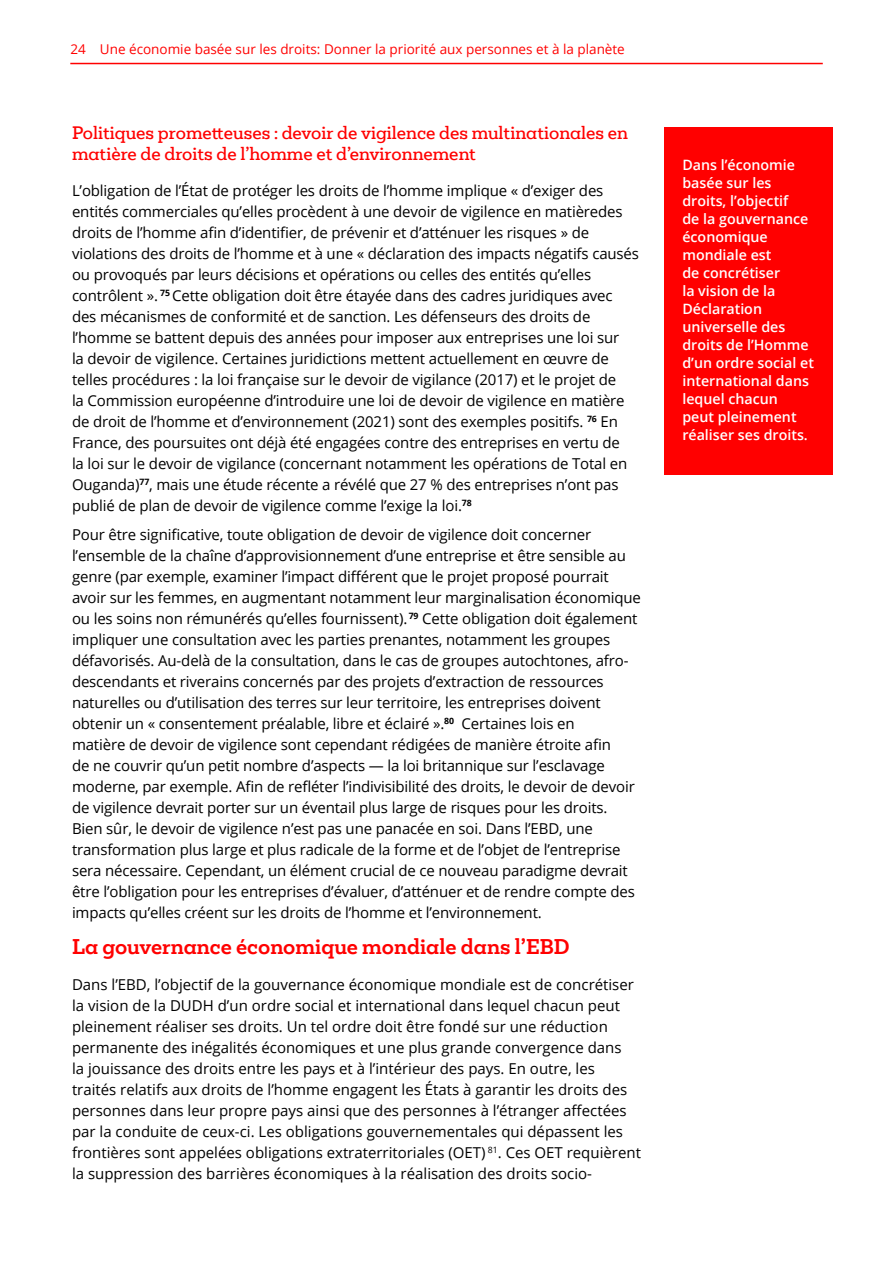
<style>
.page{position:relative;width:893px;height:1263px;background:#fff}
.page>*{position:absolute;margin:0;border:0;box-sizing:border-box;transform-origin:0 0}
.t1{font:700 19.5px "Mokoko";color:#f00}
.t2{font:500 16.5px/21px "Mokoko";color:#f00}
.t3{font:15px/21px "Open Sans";letter-spacing:-.01em;color:#000}
.t4{font:600 14.25px/18px "Open Sans";color:#fff}
.t5{font:13.5px "Open Sans";color:#f00}
</style>
<div class="page">
<hr style="left:70px;top:63px;width:753px;height:1px;background:#f00">
<div style="left:664px;top:127px;width:168px;height:348px;background:#f00"></div>
<p class="t5" style="left:70px;top:40px;width:556px">24 Une économie basée sur les droits: Donner la priorité aux personnes et à la planète</p>
<p class="t2" style="left:72px;top:122px;width:558px">Politiques prometteuses : devoir de vigilence des multinationales en matière de droits de l’homme et d’environnement</p>
<p class="t3" style="left:72px;top:180px;width:568px">L’obligation de l’État de protéger les droits de l’homme implique « d’exiger des entités commerciales qu’elles procèdent à une devoir de vigilence en matièredes droits de l’homme afin d’identifier, de prévenir et d’atténuer les risques » de violations des droits de l’homme et à une « déclaration des impacts négatifs causés ou provoqués par leurs décisions et opérations ou celles des entités qu’elles contrôlent ». <sup>75</sup> Cette obligation doit être étayée dans des cadres juridiques avec des mécanismes de conformité et de sanction. Les défenseurs des droits de l’homme se battent depuis des années pour imposer aux entreprises une loi sur<br>la devoir de vigilence. Certaines juridictions mettent actuellement en œuvre de telles procédures : la loi française sur le devoir de vigilance (2017) et le projet de<br>la Commission européenne d’introduire une loi de devoir de vigilence en matière de droit de l’homme et d’environnement (2021) sont des exemples positifs. <sup>76</sup> En France, des poursuites ont déjà été engagées contre des entreprises en vertu de<br>la loi sur le devoir de vigilance (concernant notamment les opérations de Total en Ouganda)<sup>77</sup>, mais une étude récente a révélé que 27 % des entreprises n’ont pas publié de plan de devoir de vigilence comme l’exige la loi.<sup>78</sup></p>
<p class="t3" style="left:72px;top:523px;width:570px">Pour être significative, toute obligation de devoir de vigilence doit concerner l’ensemble de la chaîne d’approvisionnement d’une entreprise et être sensible au genre (par exemple, examiner l’impact différent que le projet proposé pourrait avoir sur les femmes, en augmentant notamment leur marginalisation économique ou les soins non rémunérés qu’elles fournissent). <sup>79</sup> Cette obligation doit également impliquer une consultation avec les parties prenantes, notamment les groupes défavorisés. Au-delà de la consultation, dans le cas de groupes autochtones, afro&shy;descendants et riverains concernés par des projets d’extraction de ressources naturelles ou d’utilisation des terres sur leur territoire, les entreprises doivent obtenir un « consentement préalable, libre et éclairé ».<sup>80</sup> Certaines lois en<br>matière de devoir de vigilence sont cependant rédigées de manière étroite afin<br>de ne couvrir qu’un petit nombre d’aspects — la loi britannique sur l’esclavage moderne, par exemple. Afin de refléter l’indivisibilité des droits, le devoir de devoir de vigilence devrait porter sur un éventail plus large de risques pour les droits.<br>Bien sûr, le devoir de vigilence n’est pas une panacée en soi. Dans l’EBD, une transformation plus large et plus radicale de la forme et de l’objet de l’entreprise sera nécessaire. Cependant, un élément crucial de ce nouveau paradigme devrait être l’obligation pour les entreprises d’évaluer, d’atténuer et de rendre compte des impacts qu’elles créent sur les droits de l’homme et l’environnement.</p>
<h1 class="t1" style="left:72px;top:933px;width:499px">La gouvernance économique mondiale dans l’EBD</h1>
<p class="t3" style="left:72px;top:973px;width:570px">Dans l’EBD, l’objectif de la gouvernance économique mondiale est de concrétiser la vision de la DUDH d’un ordre social et international dans lequel chacun peut pleinement réaliser ses droits. Un tel ordre doit être fondé sur une réduction permanente des inégalités économiques et une plus grande convergence dans<br>la jouissance des droits entre les pays et à l’intérieur des pays. En outre, les traités relatifs aux droits de l’homme engagent les États à garantir les droits des personnes dans leur propre pays ainsi que des personnes à l’étranger affectées par la conduite de ceux-ci. Les obligations gouvernementales qui dépassent les frontières sont appelées obligations extraterritoriales (OET) <sup>81</sup>. Ces OET requièrent la suppression des barrières économiques à la réalisation des droits socio-</p>
<p class="t4" style="left:682px;top:156px;width:133px">Dans l’économie basée sur les droits, l’objectif<br>de la gouvernance économique mondiale est<br>de concrétiser<br>la vision de la<br>Déclaration universelle des droits de l’Homme d’un ordre social et international dans lequel chacun<br>peut pleinement réaliser ses droits.</p>
</div>
